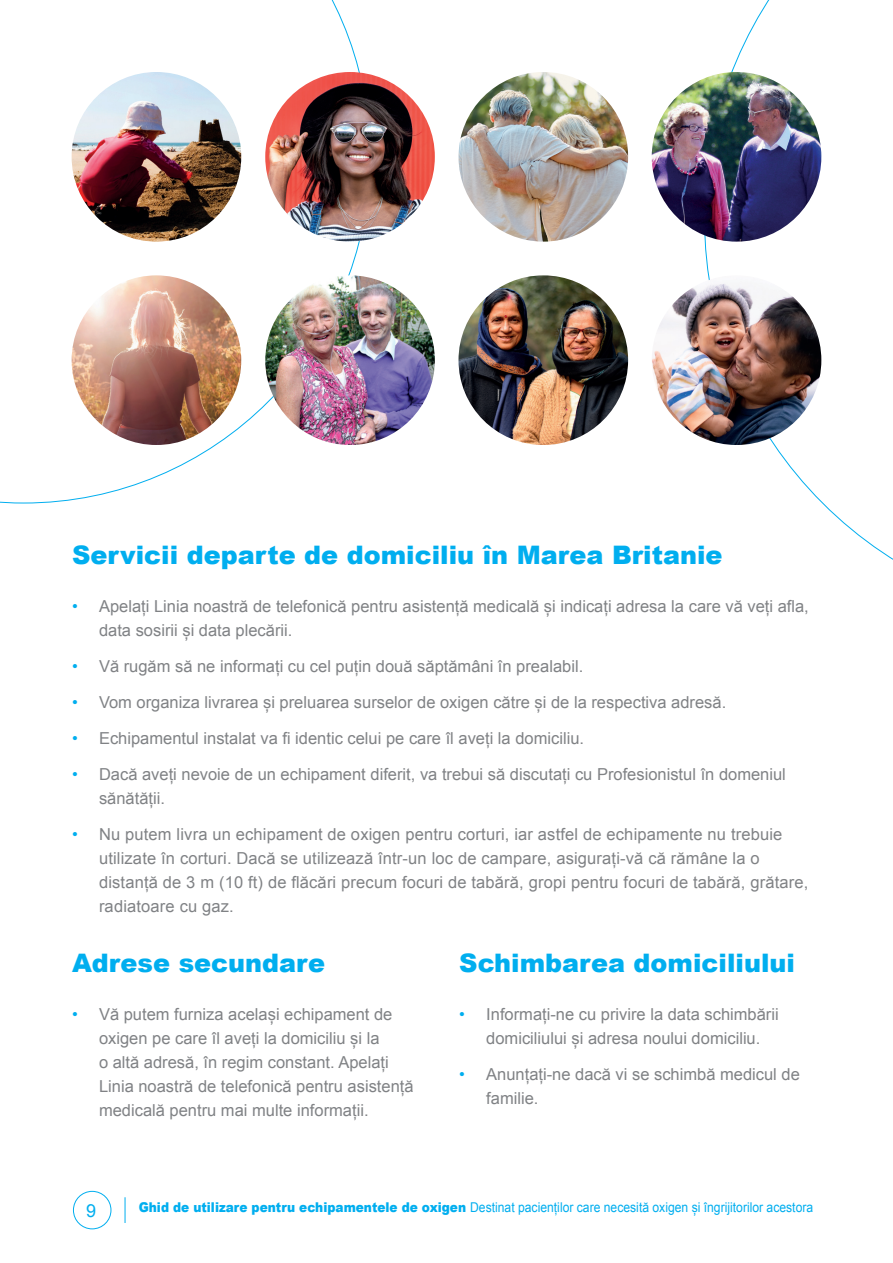
<style>
.page{position:relative;width:893px;height:1263px;background:#fff}
.page>*{position:absolute;margin:0;border:0;box-sizing:border-box;transform-origin:0 0}
.t1{font:900 25.5px "Arial";color:#00aeef}
.t2{font:18px "Arial";color:#00aeef}
.t3{font:16.5px/24px "Arial";color:#808285}
.t4{font:13.5px "Arial";color:#00aeef;scale:.9 1}
.s1{color:#00aeef}
.s2{font-weight:900}
</style>
<div class="page">
<svg style="left:0;top:0;width:368px;height:503px"></svg>
<svg style="left:704px;top:0;width:189px;height:560px"></svg>
<div style="left:73px;top:1191px;width:38px;height:38px;border:1px solid #00aeef;border-radius:50%"></div>
<svg style="left:125px;top:1197px;width:1px;height:26px"></svg>
<img style="left:72px;top:72px;width:169px;height:170px;border-radius:85px">
<img style="left:72px;top:275px;width:169px;height:170px;border-radius:85px">
<img style="left:265px;top:72px;width:170px;height:170px;border-radius:85px">
<img style="left:265px;top:275px;width:170px;height:170px;border-radius:85px">
<img style="left:458px;top:72px;width:170px;height:170px;border-radius:85px">
<img style="left:458px;top:275px;width:170px;height:170px;border-radius:85px">
<img style="left:652px;top:72px;width:169px;height:170px;border-radius:85px">
<img style="left:652px;top:275px;width:169px;height:170px;border-radius:85px">
<h1 class="t1" style="left:72px;top:536px;width:652px">Servicii departe de domiciliu în Marea Britanie</h1>
<p class="t3" style="left:99px;top:594px;width:711px;text-indent:-27px"><span class="s1">•</span> Apelați Linia noastră de telefonică pentru asistență medicală și indicați adresa la care vă veți afla, data sosirii și data plecării.</p>
<p class="t3" style="left:72px;top:654px;width:513px"><span class="s1">•</span> Vă rugăm să ne informați cu cel puțin două săptămâni în prealabil.</p>
<p class="t3" style="left:72px;top:690px;width:656px"><span class="s1">•</span> Vom organiza livrarea și preluarea surselor de oxigen către și de la respectiva adresă.</p>
<p class="t3" style="left:72px;top:726px;width:514px"><span class="s1">•</span> Echipamentul instalat va fi identic celui pe care îl aveți la domiciliu.</p>
<p class="t3" style="left:99px;top:762px;width:688px;text-indent:-27px"><span class="s1">•</span> Dacă aveți nevoie de un echipament diferit, va trebui să discutați cu Profesionistul în domeniul sănătății.</p>
<p class="t3" style="left:99px;top:822px;width:711px;text-indent:-27px"><span class="s1">•</span> Nu putem livra un echipament de oxigen pentru corturi, iar astfel de echipamente nu trebuie utilizate în corturi. Dacă se utilizează într-un loc de campare, asigurați-vă că rămâne la o distanță de 3 m (10 ft) de flăcări precum focuri de tabără, gropi pentru focuri de tabără, grătare, radiatoare cu gaz.</p>
<h1 class="t1" style="left:72px;top:944px;width:255px">Adrese secundare</h1>
<p class="t3" style="left:99px;top:1002px;width:316px;text-indent:-27px"><span class="s1">•</span> Vă putem furniza același echipament de oxigen pe care îl aveți la domiciliu și la<br>o altă adresă, în regim constant. Apelați Linia noastră de telefonică pentru asistență medicală pentru mai multe informații.</p>
<h1 class="t1" style="left:459px;top:944px;width:337px">Schimbarea domiciliului</h1>
<p class="t3" style="left:459px;top:1002px;width:321px;text-align:center"><span class="s1">•</span> Informați-ne cu privire la data schimbării domiciliului și adresa noului domiciliu.</p>
<p class="t3" style="left:486px;top:1062px;width:315px;text-indent:-27px"><span class="s1">•</span> Anunțați-ne dacă vi se schimbă medicul de familie.</p>
<p class="t2" style="left:86px;top:1198px;width:12px">9</p>
<p class="t4" style="left:139px;top:1198px;width:751px"><span class="s2">Ghid de utilizare pentru echipamentele de oxigen</span> Destinat pacienților care necesită oxigen și îngrijitorilor acestora</p>
</div>
